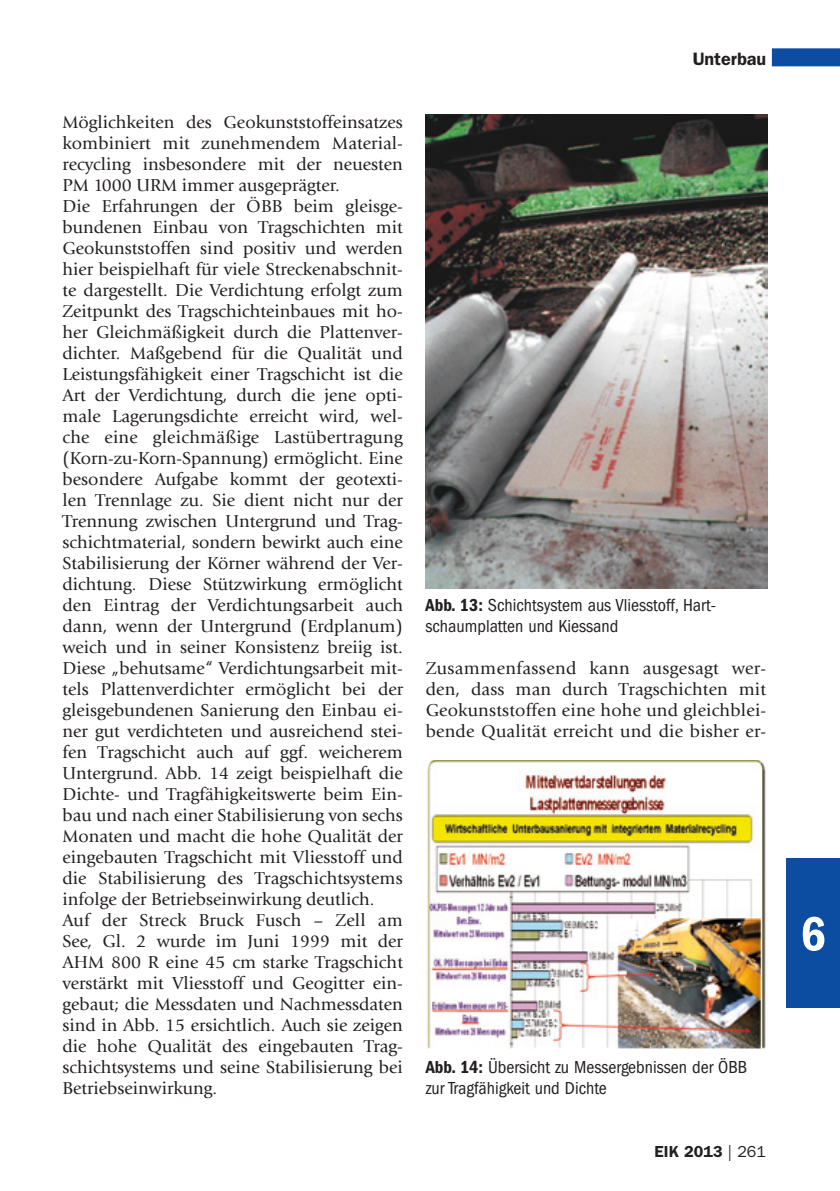
<style>
.page{position:relative;width:840px;height:1191px;background:#fff}
.page>*{position:absolute;margin:0;border:0;box-sizing:border-box;transform-origin:0 0}
.t1{font:50px "ITC Franklin Gothic Std Dm Cd";color:#fff}
.Grundschrift{font:18px/21px "Giovanni Std";color:#231f20;text-align:justify}
.Bildunterschrift{font:condensed 18px/21px "ITC Franklin Gothic Std";color:#231f20}
.t2{font:600 18px "ITC Franklin Gothic Std";color:#231f20}
.t3{font:600 16px "ITC Franklin Gothic Std";color:#231f20}
.s1{font-family:"ITC Franklin Gothic Std Dm Cd";font-stretch:normal}
.s2{font-weight:400}
</style>
<div class="page">
<div style="left:771px;top:48px;width:68px;height:18px;background:#0d4da1"></div>
<div style="left:785px;top:858px;width:54px;height:150px;background:#0d4da1"></div>
<img style="left:425px;top:115px;width:342px;height:473px">
<img style="left:427px;top:761px;width:339px;height:288px">
<p class="Grundschrift" style="left:62px;top:111px;width:342px">Möglichkeiten des Geokunststoffeinsatzes kombiniert mit zunehmendem Material&shy;recycling insbesondere mit der neuesten PM 1000 URM immer ausgeprägter.</p>
<p class="Grundschrift" style="left:62px;top:195px;width:342px">Die Erfahrungen der ÖBB beim gleisge&shy;bundenen Einbau von Tragschichten mit Geokunststoffen sind positiv und werden hier beispielhaft für viele Streckenabschnit&shy;te dargestellt. Die Verdichtung erfolgt zum Zeitpunkt des Tragschichteinbaues mit ho&shy;her Gleichmäßigkeit durch die Plattenver&shy;dichter. Maßgebend für die Qualität und Leistungsfähigkeit einer Tragschicht ist die Art der Verdichtung, durch die jene opti&shy;male Lagerungsdichte erreicht wird, wel&shy;che eine gleichmäßige Lastübertragung (Korn-zu-Korn-Spannung) ermöglicht. Eine besondere Aufgabe kommt der geotexti&shy;len Trennlage zu. Sie dient nicht nur der Trennung zwischen Untergrund und Trag&shy;schichtmaterial, sondern bewirkt auch eine Stabilisierung der Körner während der Ver&shy;dichtung. Diese Stützwirkung ermöglicht den Eintrag der Verdichtungsarbeit auch dann, wenn der Untergrund (Erdplanum) weich und in seiner Konsistenz breiig ist.<br>Diese „behutsame“ Verdichtungsarbeit mit&shy;tels Plattenverdichter ermöglicht bei der gleisgebundenen Sanierung den Einbau ei&shy;ner gut verdichteten und ausreichend stei&shy;fen Tragschicht auch auf ggf. weicherem Untergrund. Abb. 14 zeigt beispielhaft die Dichte- und Tragfähigkeitswerte beim Ein&shy;bau und nach einer Stabilisierung von sechs Monaten und macht die hohe Qualität der eingebauten Tragschicht mit Vliesstoff und die Stabilisierung des Tragschichtsystems infolge der Betriebseinwirkung deutlich.</p>
<p class="Grundschrift" style="left:62px;top:909px;width:342px">Auf der Streck Bruck Fusch – Zell am See, Gl. 2 wurde im Juni 1999 mit der AHM 800 R eine 45 cm starke Tragschicht verstärkt mit Vliesstoff und Geogitter ein&shy;gebaut; die Messdaten und Nachmessdaten sind in Abb. 15 ersichtlich. Auch sie zeigen die hohe Qualität des eingebauten Trag&shy;schichtsystems und seine Stabilisierung bei Betriebseinwirkung.</p>
<p class="t2" style="left:692px;top:48px;width:75px">Unterbau</p>
<p class="Bildunterschrift" style="left:425px;top:594px;width:292px"><span class="s1">Abb. 13:</span> Schichtsystem aus Vliesstoff, Hart&shy;schaumplatten und Kiessand</p>
<p class="Grundschrift" style="left:425px;top:657px;width:342px">Zusammenfassend kann ausgesagt wer&shy;den, dass man durch Tragschichten mit Geokunststoffen eine hohe und gleichblei&shy;bende Qualität erreicht und die bisher er-</p>
<p class="Bildunterschrift" style="left:425px;top:1056px;width:323px"><span class="s1">Abb. 14:</span> Übersicht zu Messergebnissen der ÖBB zur Tragfähigkeit und Dichte</p>
<p class="t3" style="left:654px;top:1141px;width:113px">EIK 2013 <span class="s2">| 261</span></p>
<h1 class="t1" style="left:799px;top:905px;width:27px">6</h1>
</div>
